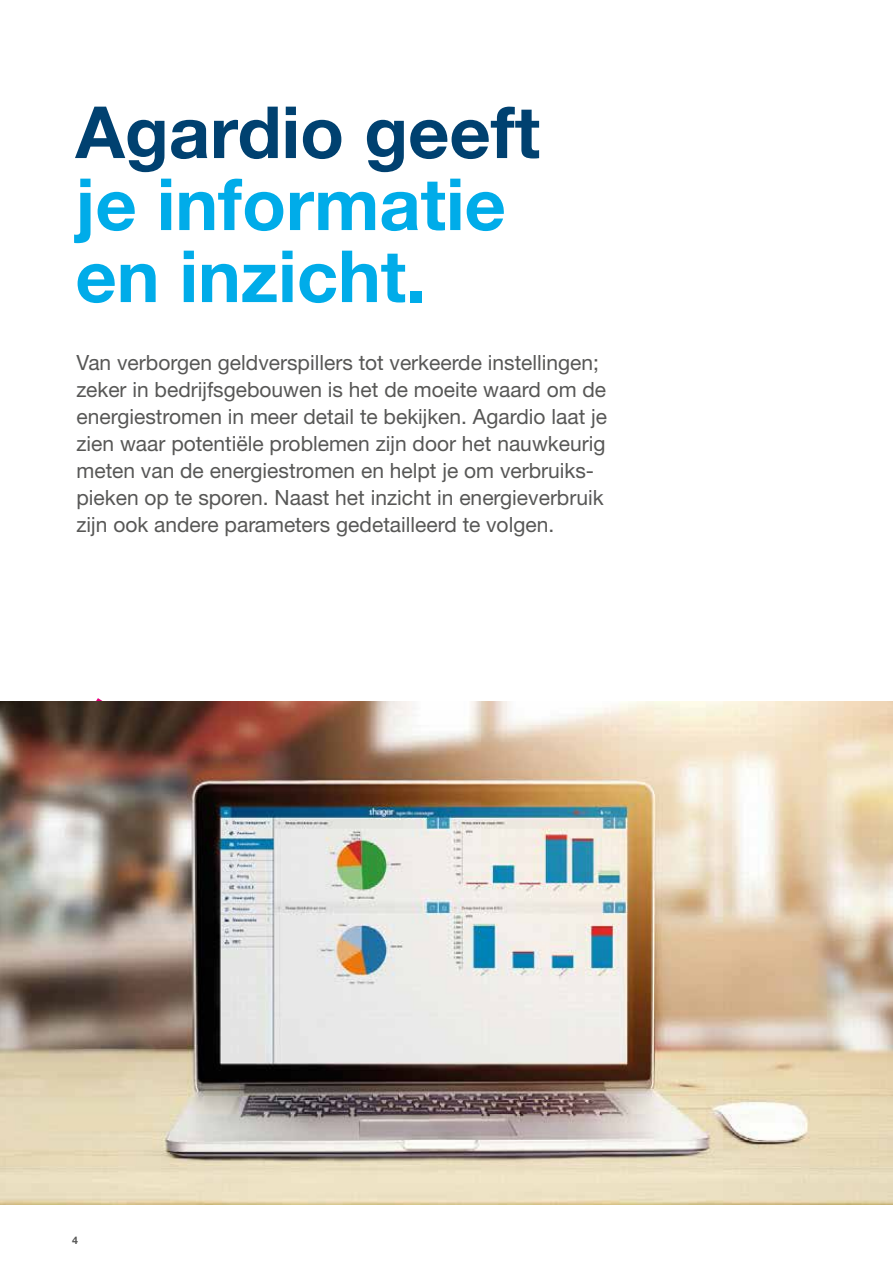
<style>
.page{position:relative;width:893px;height:1263px;background:#fff}
.page>*{position:absolute;margin:0;border:0;box-sizing:border-box;transform-origin:0 0}
.t1{font:700 72px/72px "Helvetica Neue LTW1 G";color:#00ace9}
.t2{font:700 72px "Helvetica Neue LTW1 G";color:#004170}
.t3{font:21px/27px "Helvetica Neue LTW1 G";color:#575756}
.t4{font:700 10.5px "Helvetica Neue LTW1 G";color:#575756}
</style>
<div class="page">
<img style="left:0;top:701px;width:893px;height:503px">
<h1 class="t2" style="left:75px;top:88px;width:466px">Agardio geeft</h1>
<h1 class="t1" style="left:75px;top:168px;width:432px">je informatie en inzicht.</h1>
<p class="t3" style="left:77px;top:348px;width:532px">Van verborgen geldverspillers tot verkeerde instellingen; zeker in bedrijfsgebouwen is het de moeite waard om de energiestromen in meer detail te bekijken. Agardio laat je zien waar potentiële problemen zijn door het nauwkeurig meten van de energiestromen en helpt je om verbruiks&shy;pieken op te sporen. Naast het inzicht in energieverbruik zijn ook andere parameters gedetailleerd te volgen.</p>
<p class="t4" style="left:72px;top:1233px;width:7px">4</p>
</div>
